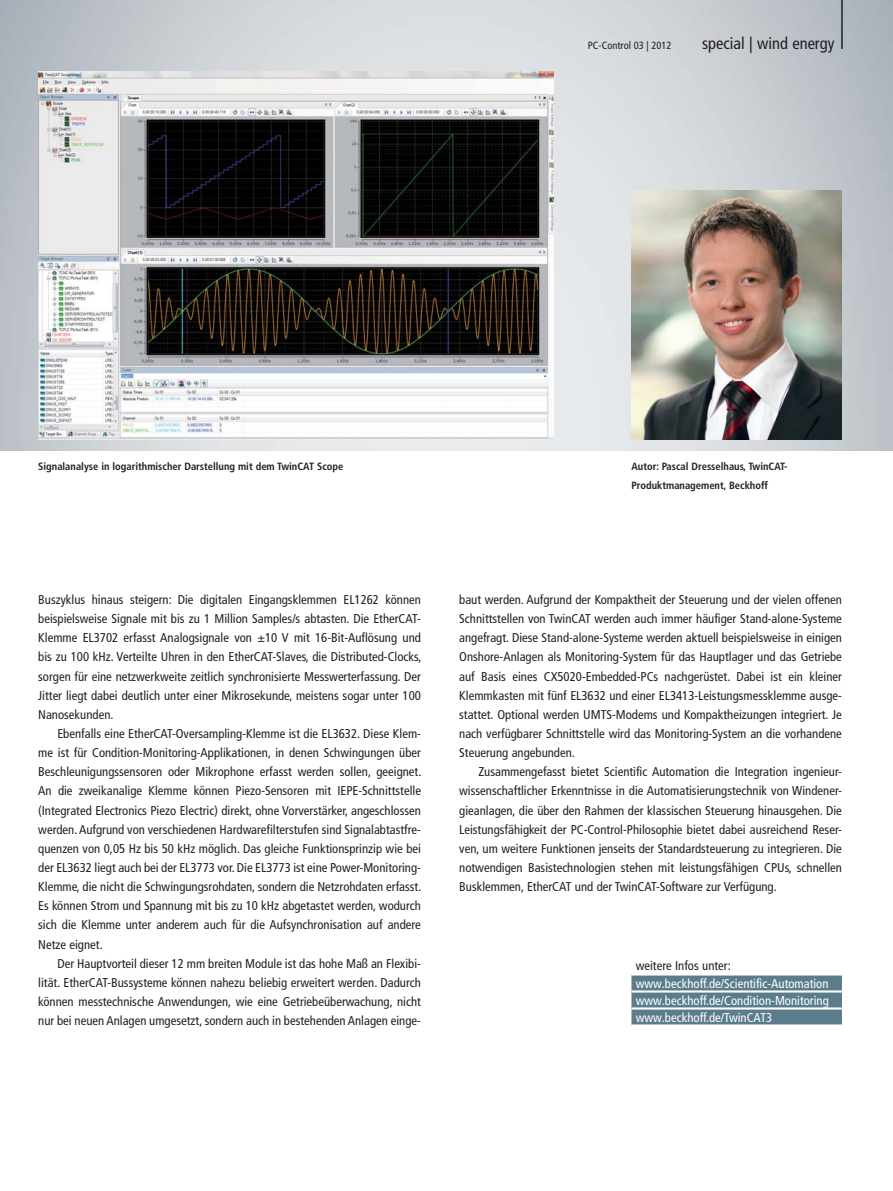
<style>
.page{position:relative;width:893px;height:1191px;background:#fff}
.page>*{position:absolute;margin:0;border:0;box-sizing:border-box;transform-origin:0 0}
.t1{font:condensed 16.5px "Frutiger LT Pro";color:#231f20}
.t2{font:condensed 12.75px/19.2px "Frutiger LT Pro";color:#231f20;text-align:justify}
.t3{font:condensed 12.75px/17px "Frutiger LT Pro";color:#fff;text-align:justify}
.t4{font:700 condensed 10.5px/19.2px "Frutiger LT Pro";color:#231f20}
.t5{font:condensed 10.5px "Frutiger LT Pro";color:#231f20}
</style>
<div class="page">
<img style="left:0;top:0;width:893px;height:451px">
<img style="left:631px;top:190px;width:211px;height:249px">
<img style="left:39px;top:71px;width:515px;height:368px">
<hr style="left:841px;top:0;width:2px;height:49px;background:#231f20">
<svg style="left:631px;top:975px;width:211px;height:49px;background:#61828f"></svg>
<hr style="left:631px;top:990px;width:211px;height:2px;background:#fff">
<hr style="left:631px;top:1007px;width:211px;height:2px;background:#fff">
<p class="t5" style="left:588px;top:41px;width:85px">PC-Control 03 | 2012</p>
<p class="t1" style="left:702px;top:37px;width:134px">special | wind energy</p>
<p class="t4" style="left:38px;top:458px;width:307px">Signalanalyse in logarithmischer Darstellung mit dem TwinCAT Scope</p>
<p class="t4" style="left:631px;top:458px;width:158px">Autor: Pascal Dresselhaus, TwinCAT-<br>Produktmanagement, Beckhoff</p>
<p class="t2" style="left:38px;top:591px;width:385px">Buszyklus hinaus steigern: Die digitalen Eingangsklemmen EL1262 können beispielsweise Signale mit bis zu 1 Million Samples/s abtasten. Die EtherCAT-Klemme EL3702 erfasst Analogsignale von ±10 V mit 16-Bit-Auflösung und bis zu 100 kHz. Verteilte Uhren in den EtherCAT-Slaves, die Distributed-Clocks, sorgen für eine netzwerkweite zeitlich synchronisierte Messwerterfassung. Der Jitter liegt dabei deutlich unter einer Mikrosekunde, meistens sogar unter 100<br>Nanosekunden.</p>
<p class="t2" style="left:38px;top:725px;width:385px;text-indent:19px">Ebenfalls eine EtherCAT-Oversampling-Klemme ist die EL3632. Diese Klem&shy;me ist für Condition-Monitoring-Applikationen, in denen Schwingungen über Beschleunigungssensoren oder Mikrophone erfasst werden sollen, geeignet.<br>An die zweikanalige Klemme können Piezo-Sensoren mit IEPE-Schnittstelle (Integrated Electronics Piezo Electric) direkt, ohne Vorverstärker, angeschlossen werden. Aufgrund von verschiedenen Hardwarefilterstufen sind Signalabtastfre&shy;quenzen von 0,05 Hz bis 50 kHz möglich. Das gleiche Funktionsprinzip wie bei der EL3632 liegt auch bei der EL3773 vor. Die EL3773 ist eine Power-Monitoring-Klemme, die nicht die Schwingungsrohdaten, sondern die Netzrohdaten erfasst.<br>Es können Strom und Spannung mit bis zu 10 kHz abgetastet werden, wodurch sich die Klemme unter anderem auch für die Aufsynchronisation auf andere Netze eignet.</p>
<p class="t2" style="left:38px;top:955px;width:384px;text-indent:19px">Der Hauptvorteil dieser 12 mm breiten Module ist das hohe Maß an Flexibi&shy;lität. EtherCAT-Bussysteme können nahezu beliebig erweitert werden. Dadurch können messtechnische Anwendungen, wie eine Getriebeüberwachung, nicht nur bei neuen Anlagen umgesetzt, sondern auch in bestehenden Anlagen einge-</p>
<p class="t2" style="left:459px;top:591px;width:384px">baut werden. Aufgrund der Kompaktheit der Steuerung und der vielen offenen Schnittstellen von TwinCAT werden auch immer häufiger Stand-alone-Systeme angefragt. Diese Stand-alone-Systeme werden aktuell beispielsweise in einigen Onshore-Anlagen als Monitoring-System für das Hauptlager und das Getriebe auf Basis eines CX5020-Embedded-PCs nachgerüstet. Dabei ist ein kleiner Klemmkasten mit fünf EL3632 und einer EL3413-Leistungsmessklemme ausge&shy;stattet. Optional werden UMTS-Modems und Kompaktheizungen integriert. Je nach verfügbarer Schnittstelle wird das Monitoring-System an die vorhandene Steuerung angebunden.</p>
<p class="t2" style="left:459px;top:763px;width:384px;text-indent:19px">Zusammengefasst bietet Scientific Automation die Integration ingenieur&shy;wissenschaftlicher Erkenntnisse in die Automatisierungstechnik von Windener&shy;gieanlagen, die über den Rahmen der klassischen Steuerung hinausgehen. Die Leistungsfähigkeit der PC-Control-Philosophie bietet dabei ausreichend Reser&shy;ven, um weitere Funktionen jenseits der Standardsteuerung zu integrieren. Die notwendigen Basistechnologien stehen mit leistungsfähigen CPUs, schnellen Busklemmen, EtherCAT und der TwinCAT-Software zur Verfügung.</p>
<p class="t2" style="left:636px;top:957px;width:97px">weitere Infos unter:</p>
<p class="t3" style="left:636px;top:976px;width:195px">www.beckhoff.de/Scientific-Automation www.beckhoff.de/Condition-Monitoring www.beckhoff.de/TwinCAT3</p>
</div>
